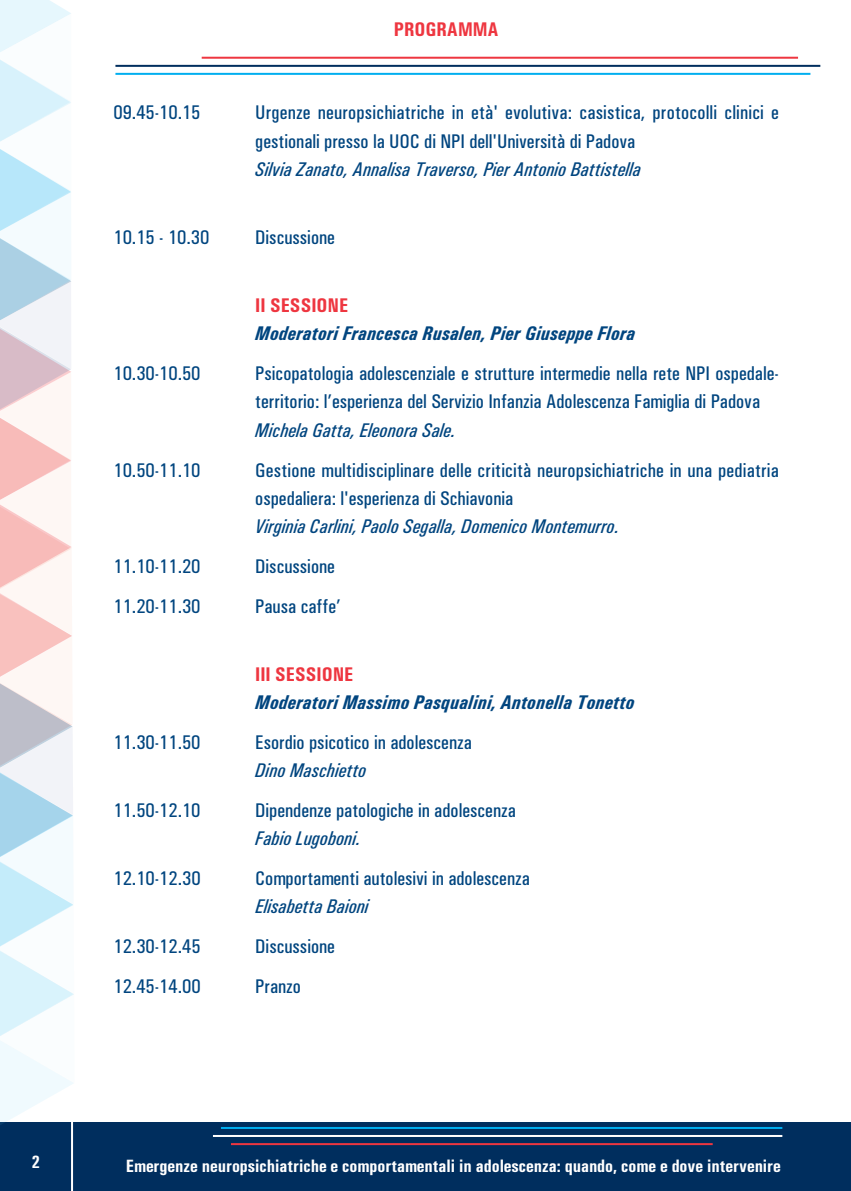
<style>
.page{position:relative;width:851px;height:1191px;background:#fff}
.page>*{position:absolute;margin:0;border:0;box-sizing:border-box;transform-origin:0 0}
.t1{font:500 condensed 20px/28.4px "Univers";color:#01457f}
.t2{font:italic 500 condensed 20px "Univers";color:#01457f}
.t3{font:italic 700 condensed 20px "Univers";color:#01457f}
.t4{font:700 condensed 20px "Univers";color:#ee3640}
.t5{font:700 condensed 18px "Univers";color:#fff}
</style>
<div class="page">
<hr style="left:115px;top:65px;width:705px;height:2px;background:#002e5e">
<hr style="left:202px;top:57px;width:595px;height:2px;background:#ee3640">
<hr style="left:115px;top:73px;width:695px;height:2px;background:#00aeef">
<div style="left:0;top:1122px;width:850px;height:69px;background:#002e5e"></div>
<svg style="left:0;top:0;width:74px;height:1126px"></svg>
<hr style="left:71px;top:1108px;width:2px;height:83px;background:#fff">
<hr style="left:213px;top:1135px;width:569px;height:2px;background:#fff">
<hr style="left:231px;top:1143px;width:481px;height:2px;background:#ee3640">
<hr style="left:221px;top:1127px;width:561px;height:2px;background:#00aeef">
<p class="t4" style="left:394px;top:17px;width:106px">programma</p>
<p class="t1" style="left:113px;top:98px;width:89px">09.45-10.15</p>
<p class="t1" style="left:255px;top:98px;width:525px">Urgenze neuropsichiatriche in età' evolutiva: casistica, protocolli clinici e gestionali presso la UOC di NPI dell'Università di Padova</p>
<p class="t2" style="left:255px;top:157px;width:387px">Silvia Zanato, Annalisa Traverso, Pier Antonio Battistella</p>
<p class="t1" style="left:113px;top:223px;width:97px">10.15 - 10.30</p>
<p class="t1" style="left:255px;top:223px;width:81px">Discussione</p>
<p class="t4" style="left:255px;top:293px;width:94px">ii sEssionE</p>
<p class="t3" style="left:255px;top:322px;width:381px">Moderatori Francesca Rusalen, Pier Giuseppe Flora</p>
<p class="t1" style="left:113px;top:359px;width:89px">10.30-10.50</p>
<p class="t1" style="left:255px;top:359px;width:525px">Psicopatologia adolescenziale e strutture intermedie nella rete NPI ospedale&shy;territorio: l’esperienza del Servizio Infanzia Adolescenza Famiglia di Padova</p>
<p class="t2" style="left:255px;top:418px;width:202px">Michela Gatta, Eleonora Sale.</p>
<p class="t1" style="left:113px;top:455px;width:89px">10.50-11.10</p>
<p class="t1" style="left:255px;top:455px;width:525px">Gestione multidisciplinare delle criticità neuropsichiatriche in una pediatria ospedaliera: l'esperienza di Schiavonia</p>
<p class="t2" style="left:255px;top:514px;width:365px">Virginia Carlini, Paolo Segalla, Domenico Montemurro.</p>
<p class="t1" style="left:113px;top:552px;width:89px">11.10-11.20</p>
<p class="t1" style="left:255px;top:552px;width:81px">Discussione</p>
<p class="t1" style="left:113px;top:591px;width:89px">11.20-11.30</p>
<p class="t1" style="left:255px;top:591px;width:87px">Pausa caffe’</p>
<p class="t4" style="left:255px;top:662px;width:100px">iii sEssionE</p>
<p class="t3" style="left:255px;top:690px;width:381px">Moderatori Massimo Pasqualini, Antonella Tonetto</p>
<p class="t1" style="left:113px;top:727px;width:89px">11.30-11.50</p>
<p class="t1" style="left:255px;top:727px;width:218px">Esordio psicotico in adolescenza</p>
<p class="t2" style="left:255px;top:758px;width:113px">Dino Maschietto</p>
<p class="t1" style="left:113px;top:795px;width:89px">11.50-12.10</p>
<p class="t1" style="left:255px;top:795px;width:262px">Dipendenze patologiche in adolescenza</p>
<p class="t2" style="left:255px;top:826px;width:107px">Fabio Lugoboni.</p>
<p class="t1" style="left:113px;top:863px;width:89px">12.10-12.30</p>
<p class="t1" style="left:255px;top:863px;width:276px">Comportamenti autolesivi in adolescenza</p>
<p class="t2" style="left:255px;top:894px;width:115px">Elisabetta Baioni</p>
<p class="t1" style="left:113px;top:932px;width:89px">12.30-12.45</p>
<p class="t1" style="left:255px;top:932px;width:81px">Discussione</p>
<p class="t1" style="left:113px;top:971px;width:89px">12.45-14.00</p>
<p class="t1" style="left:255px;top:971px;width:47px">Pranzo</p>
<p class="t5" style="left:31px;top:1151px;width:10px">2</p>
<p class="t5" style="left:126px;top:1154px;width:656px">Emergenze neuropsichiatriche e comportamentali in adolescenza: quando, come e dove intervenire</p>
</div>
